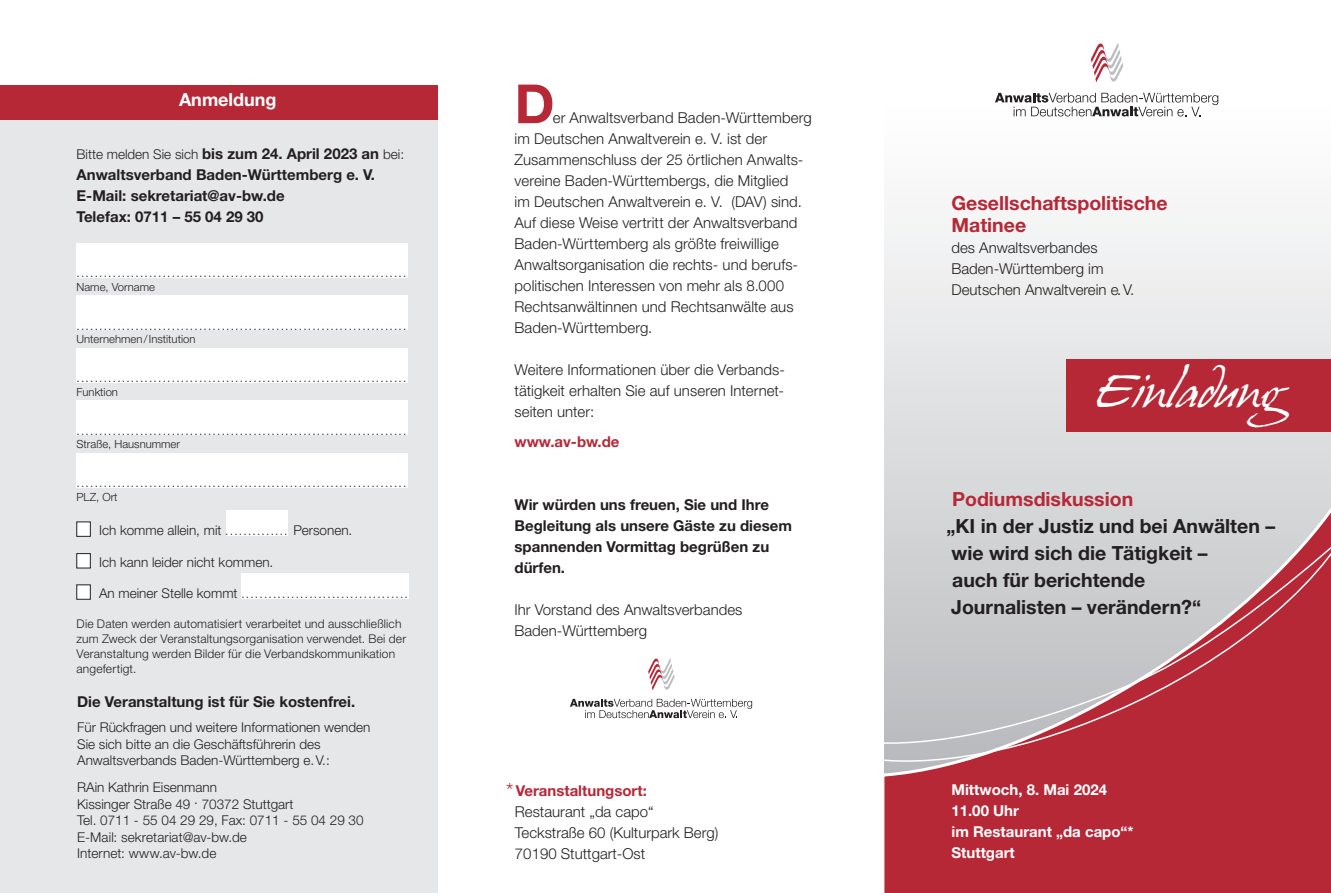
<style>
.page{position:relative;width:1331px;height:893px;background:#fff}
.page>*{position:absolute;margin:0;border:0;box-sizing:border-box;transform-origin:0 0}
.t1{font:700 54px "Helvetica Neue LT Std";color:#b72837}
.t2{font:42.6px "Hans Hand";color:#fff}
.t3{font:700 19.5px "Helvetica Neue LT Std";color:#231f20}
.t4{font:700 19.5px "Helvetica Neue LT Std";color:#b72837}
.t5{font:700 18px "Helvetica Neue LT Std";color:#fff}
.t6{font:300 15px/21px "Helvetica Neue LT Std";letter-spacing:.005em;color:#231f20}
.t7{font:700 15px/21px "Helvetica Neue LT Std";color:#231f20}
.t8{font:700 15px "Helvetica Neue LT Std";color:#fff}
.t9{font:700 15px "Helvetica Neue LT Std";color:#b72837}
.t10{font:300 13.5px/16.5px "Helvetica Neue LT Std";color:#231f20}
.t11{font:300 12px/15px "Helvetica Neue LT Std";letter-spacing:.015em;color:#231f20}
.t12{font:300 11.25px "Helvetica Neue LT Std";color:#231f20}
.s1{font-weight:700;font-size:15px}
.s2{font-size:12px}
.s3{font-size:13.5px}
.s4{font-weight:300;font-size:21px}
</style>
<div class="page">
<svg style="left:884px;top:65px;width:447px;height:422px"></svg>
<div style="left:885px;top:770px;width:446px;height:123px;background:#b72837"></div>
<div style="left:0;top:118px;width:438px;height:775px;background:#e6e7e9"></div>
<div style="left:0;top:85px;width:438px;height:34px;background:#b72837"></div>
<div style="left:77px;top:243px;width:331px;height:34px;background:#fff"></div>
<div style="left:77px;top:296px;width:331px;height:34px;background:#fff"></div>
<div style="left:77px;top:348px;width:331px;height:34px;background:#fff"></div>
<div style="left:77px;top:401px;width:331px;height:34px;background:#fff"></div>
<div style="left:77px;top:453px;width:331px;height:34px;background:#fff"></div>
<svg style="left:1091px;top:43px;width:32px;height:40px"></svg>
<svg style="left:995px;top:93px;width:223px;height:23px"></svg>
<svg style="left:648px;top:658px;width:27px;height:33px"></svg>
<svg style="left:570px;top:699px;width:182px;height:19px"></svg>
<div style="left:77px;top:522px;width:13px;height:14px;background:#fff"></div>
<div style="left:77px;top:522px;width:14px;height:15px;border:1px solid #231f20"></div>
<div style="left:77px;top:554px;width:13px;height:14px;background:#fff"></div>
<div style="left:77px;top:553px;width:14px;height:15px;border:1px solid #231f20"></div>
<div style="left:226px;top:510px;width:62px;height:25px;background:#fff"></div>
<div style="left:77px;top:585px;width:13px;height:14px;background:#fff"></div>
<div style="left:241px;top:573px;width:167px;height:25px;background:#fff"></div>
<div style="left:1066px;top:359px;width:265px;height:73px;background:#b72837"></div>
<svg style="left:884px;top:487px;width:447px;height:283px;background:#c69ca2"></svg>
<p class="t5" style="left:179px;top:89px;width:99px">Anmeldung</p>
<p class="t10" style="left:77px;top:146px;width:329px">Bitte melden Sie sich <span class="s1">bis zum 24. April 2023 an</span> bei:</p>
<p class="t7" style="left:77px;top:164px;width:300px">Anwaltsverband Baden-Württemberg e. V.</p>
<p class="t7" style="left:77px;top:185px;width:210px">E-Mail: sekretariat@av-bw.de</p>
<p class="t7" style="left:77px;top:206px;width:189px">Telefax: 0711 – 55 04 29 30</p>
<p class="t11" style="left:77px;top:265px;width:331px">.........................................................................</p>
<p class="t12" style="left:77px;top:280px;width:80px">Name, Vorname</p>
<p class="t11" style="left:77px;top:318px;width:331px">.........................................................................</p>
<p class="t12" style="left:77px;top:333px;width:120px">Unternehmen/Institution</p>
<p class="t11" style="left:77px;top:370px;width:331px">.........................................................................</p>
<p class="t12" style="left:77px;top:385px;width:43px">Funktion</p>
<p class="t11" style="left:77px;top:423px;width:331px">.........................................................................</p>
<p class="t12" style="left:77px;top:438px;width:105px">Straße, Hausnummer</p>
<p class="t11" style="left:77px;top:475px;width:331px">.........................................................................</p>
<p class="t12" style="left:77px;top:490px;width:43px">PLZ, Ort</p>
<p class="t10" style="left:99px;top:522px;width:255px">Ich komme allein, mit <span class="s2">..............</span> Personen.</p>
<p class="t10" style="left:99px;top:554px;width:176px">Ich kann leider nicht kommen.</p>
<p class="t11" style="left:99px;top:586px;width:310px"><span class="s3">An meiner Stelle kommt</span> .....................................</p>
<p class="t11" style="left:77px;top:616px;width:331px">Die Daten werden automatisiert verarbeitet und ausschließlich zum Zweck der Veranstaltungsorganisation verwendet. Bei der Veranstaltung werden Bilder für die Verbandskommunikation angefertigt.</p>
<p class="t7" style="left:77px;top:691px;width:280px">Die Veranstaltung ist für Sie kostenfrei.</p>
<p class="t10" style="left:77px;top:719px;width:295px">Für Rückfragen und weitere Informationen wenden<br>Sie sich bitte an die Geschäftsführerin des<br>Anwaltsverbands Baden-Württemberg e.V.:</p>
<p class="t10" style="left:77px;top:779px;width:141px">RAin Kathrin Eisenmann</p>
<p class="t10" style="left:77px;top:796px;width:218px">Kissinger Straße 49 . 70372 Stuttgart</p>
<p class="t10" style="left:77px;top:812px;width:288px">Tel. 0711 - 55 04 29 29, Fax: 0711 - 55 04 29 30</p>
<p class="t10" style="left:77px;top:829px;width:171px">E-Mail: sekretariat@av-bw.de</p>
<p class="t10" style="left:77px;top:845px;width:141px">Internet: www.av-bw.de</p>
<p class="t1" style="left:514px;top:71px;width:42px">D</p>
<p class="t6" style="left:514px;top:107px;width:299px;text-indent:38px">er Anwaltsverband Baden-Württemberg im Deutschen Anwaltverein e. V. ist der Zusammenschluss der 25 örtlichen Anwalts&shy;vereine Baden-Württembergs, die Mitglied<br>im Deutschen Anwaltverein e. V. (DAV) sind.<br>Auf diese Weise vertritt der Anwaltsverband Baden-Württemberg als größte freiwillige Anwaltsorganisation die rechts- und berufs&shy;politischen Interessen von mehr als 8.000<br>Rechtsanwältinnen und Rechtsanwälte aus Baden-Württemberg.</p>
<p class="t6" style="left:514px;top:359px;width:272px">Weitere Informationen über die Verbands-</p>
<p class="t6" style="left:514px;top:380px;width:271px">tätigkeit erhalten Sie auf unseren Internet&shy;seiten unter:</p>
<p class="t9" style="left:514px;top:433px;width:106px">www.av-bw.de</p>
<p class="t7" style="left:514px;top:494px;width:279px">Wir würden uns freuen, Sie und Ihre<br>Begleitung als unsere Gäste zu diesem spannenden Vormittag begrüßen zu dürfen.</p>
<p class="t6" style="left:514px;top:599px;width:229px">Ihr Vorstand des Anwaltsverbandes</p>
<p class="t6" style="left:514px;top:620px;width:134px">Baden-Württemberg</p>
<p class="t9" style="left:506px;top:782px;width:142px"><span class="s4">*</span> Veranstaltungsort:</p>
<p class="t6" style="left:515px;top:801px;width:140px">Restaurant „da capo“</p>
<p class="t6" style="left:515px;top:822px;width:205px">Teckstraße 60 (Kulturpark Berg)</p>
<p class="t6" style="left:515px;top:843px;width:132px">70190 Stuttgart-Ost</p>
<p class="t4" style="left:951px;top:191px;width:218px">Gesellschaftspolitische</p>
<p class="t4" style="left:951px;top:213px;width:76px">Matinee</p>
<p class="t6" style="left:951px;top:237px;width:148px">des Anwaltsverbandes</p>
<p class="t6" style="left:951px;top:258px;width:154px">Baden-Württemberg im</p>
<p class="t6" style="left:951px;top:279px;width:184px">Deutschen Anwaltverein e. V.</p>
<p class="t2" style="left:1097px;top:367px;width:208px">Einladung</p>
<p class="t4" style="left:952px;top:487px;width:183px">Podiumsdiskussion</p>
<p class="t3" style="left:946px;top:514px;width:330px">„KI in der Justiz und bei Anwälten –</p>
<p class="t3" style="left:951px;top:541px;width:258px">wie wird sich die Tätigkeit –</p>
<p class="t3" style="left:952px;top:568px;width:195px">auch für berichtende</p>
<p class="t3" style="left:951px;top:595px;width:251px">Journalisten – verändern?“</p>
<p class="t8" style="left:951px;top:781px;width:157px">Mittwoch, 8. Mai 2024</p>
<p class="t8" style="left:951px;top:802px;width:69px">11.00 Uhr</p>
<p class="t8" style="left:951px;top:823px;width:184px">im Restaurant „da capo“*</p>
<p class="t8" style="left:951px;top:844px;width:65px">Stuttgart</p>
</div>
